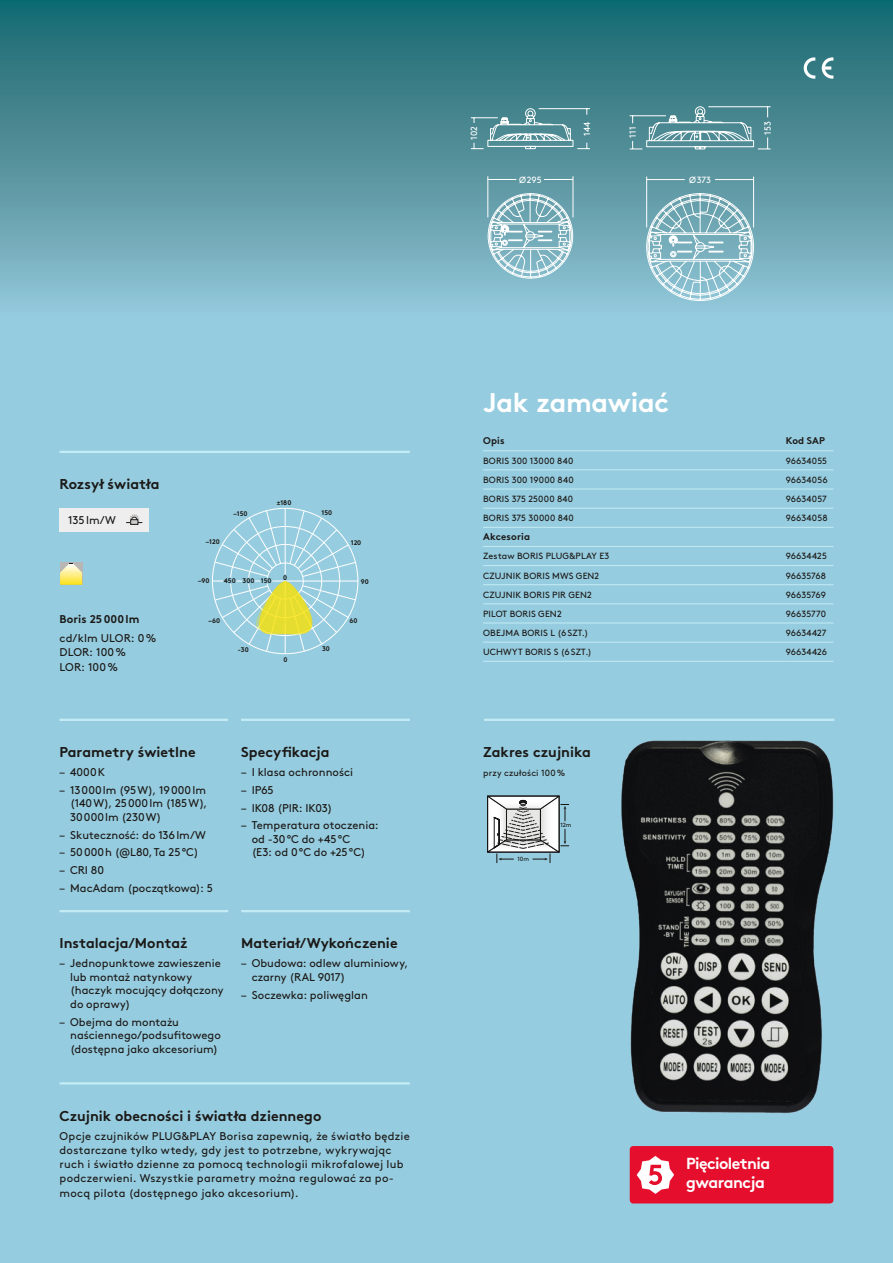
<style>
.page{position:relative;width:893px;height:1263px;background:#96ccdf}
.page>*{position:absolute;margin:0;border:0;box-sizing:border-box;transform-origin:0 0}
.Subheadline_white_18{font:700 27px "Brown";letter-spacing:-.01em;color:#fff}
.t1{font:700 16.05px/19.2px "Brown";letter-spacing:-.035em;color:#fff}
.Headline_Running_Tex{font:700 14.25px "Brown";color:#1b1917}
.Running_Text_7_5pt{font:11.25px/13.5px "Brown";letter-spacing:.01em;color:#1b1917}
.Running_Text_7_5pt-2{font:11.25px "Brown";letter-spacing:-.01em;color:#1b1917}
.Running_Text_Bold_7{font:700 11.25px "Brown";letter-spacing:.01em;color:#1b1917}
.LVK_Lm_W_7_5pt{font:11.25px "Brown";color:#1b1917}
.Table_Headline_6_5pt{font:700 9.75px "Brown";letter-spacing:.015em;color:#1b1917}
.Table_Text_6pt{font:9px "Brown";letter-spacing:.015em;color:#1b1917}
.t2{font:9px "Brown";color:#fff}
.Table_Text_6pt-2{font:9px "Brown";letter-spacing:-.01em;color:#1b1917}
.t3{font:700 6.75px "Brown";color:#1b1917}
.t4{font:6px "Brown";color:#161515}
</style>
<div class="page">
<div style="left:0;top:0;width:893px;height:317px;background:linear-gradient(to bottom,#16646b,#94c4d4)"></div>
<svg style="left:471px;top:108px;width:119px;height:171px;background:#78aab4"></svg>
<svg style="left:630px;top:106px;width:141px;height:195px;background:#7cadb8"></svg>
<hr style="left:753px;top:177px;width:1px;height:51px;background:#fff">
<hr style="left:646px;top:177px;width:1px;height:51px;background:#fff">
<hr style="left:647px;top:179px;width:38px;height:1px;background:#fff">
<hr style="left:715px;top:179px;width:39px;height:1px;background:#fff">
<hr style="left:60px;top:719px;width:168px;height:2px;background:#c4ecf5">
<hr style="left:60px;top:910px;width:168px;height:2px;background:#c4ecf5">
<hr style="left:241px;top:910px;width:169px;height:2px;background:#c4ecf5">
<hr style="left:241px;top:719px;width:169px;height:2px;background:#c4ecf5">
<hr style="left:60px;top:451px;width:350px;height:2px;background:#c4ecf5">
<svg style="left:60px;top:563px;width:22px;height:22px"></svg>
<hr style="left:285px;top:508px;width:1px;height:66px;background:#fff">
<hr style="left:285px;top:581px;width:1px;height:73px;background:#fff">
<hr style="left:272px;top:581px;width:86px;height:1px;background:#fff">
<svg style="left:212px;top:509px;width:145px;height:143px"></svg>
<div style="left:60px;top:508px;width:89px;height:23px;background:#efeeee"></div>
<svg style="left:126px;top:515px;width:16px;height:9px"></svg>
<hr style="left:483px;top:450px;width:303px;height:1px;background:#c4ecf5">
<hr style="left:786px;top:450px;width:47px;height:1px;background:#c4ecf5">
<hr style="left:483px;top:469px;width:303px;height:1px;background:#c4ecf5">
<hr style="left:786px;top:469px;width:47px;height:1px;background:#c4ecf5">
<hr style="left:483px;top:489px;width:303px;height:1px;background:#c4ecf5">
<hr style="left:786px;top:489px;width:47px;height:1px;background:#c4ecf5">
<hr style="left:483px;top:508px;width:303px;height:1px;background:#c4ecf5">
<hr style="left:786px;top:508px;width:47px;height:1px;background:#c4ecf5">
<hr style="left:483px;top:527px;width:303px;height:1px;background:#c4ecf5">
<hr style="left:786px;top:527px;width:47px;height:1px;background:#c4ecf5">
<hr style="left:483px;top:546px;width:303px;height:1px;background:#c4ecf5">
<hr style="left:786px;top:546px;width:47px;height:1px;background:#c4ecf5">
<hr style="left:483px;top:565px;width:303px;height:1px;background:#c4ecf5">
<hr style="left:786px;top:565px;width:47px;height:1px;background:#c4ecf5">
<hr style="left:483px;top:584px;width:303px;height:1px;background:#c4ecf5">
<hr style="left:786px;top:584px;width:47px;height:1px;background:#c4ecf5">
<hr style="left:483px;top:603px;width:303px;height:1px;background:#c4ecf5">
<hr style="left:786px;top:603px;width:47px;height:1px;background:#c4ecf5">
<hr style="left:483px;top:623px;width:303px;height:1px;background:#c4ecf5">
<hr style="left:786px;top:623px;width:47px;height:1px;background:#c4ecf5">
<hr style="left:483px;top:642px;width:303px;height:1px;background:#c4ecf5">
<hr style="left:786px;top:642px;width:47px;height:1px;background:#c4ecf5">
<hr style="left:483px;top:661px;width:303px;height:1px;background:#c4ecf5">
<hr style="left:786px;top:661px;width:47px;height:1px;background:#c4ecf5">
<hr style="left:60px;top:1082px;width:350px;height:2px;background:#c4ecf5">
<hr style="left:484px;top:719px;width:350px;height:2px;background:#c4ecf5">
<svg style="left:487px;top:796px;width:82px;height:67px"></svg>
<img style="left:583px;top:718px;width:252px;height:395px">
<svg style="left:804px;top:57px;width:11px;height:22px"></svg>
<svg style="left:822px;top:57px;width:11px;height:22px"></svg>
<div style="left:630px;top:1146px;width:203px;height:57px;background:#e50e2c;border-radius:3px"></div>
<svg style="left:637px;top:1156px;width:37px;height:38px"></svg>
<p class="t2" style="left:467px;top:140px;width:15px;rotate:-90deg">102</p>
<p class="t2" style="left:519px;top:173px;width:24px">Ø295</p>
<p class="t2" style="left:580px;top:136px;width:15px;rotate:-90deg">144</p>
<p class="t2" style="left:626px;top:138px;width:13px;rotate:-90deg">111</p>
<p class="t2" style="left:689px;top:173px;width:23px">Ø373</p>
<p class="t2" style="left:761px;top:135px;width:15px;rotate:-90deg">153</p>
<p class="Headline_Running_Tex" style="left:60px;top:472px;width:101px">Rozsył światła</p>
<p class="LVK_Lm_W_7_5pt" style="left:68px;top:512px;width:49px">135lm/W</p>
<p class="Running_Text_Bold_7" style="left:60px;top:610px;width:81px">Boris 25000lm</p>
<p class="Running_Text_7_5pt" style="left:60px;top:630px;width:98px;line-height:14.2px">cd/klm ULOR: 0%<br>DLOR: 100%<br>LOR: 100%</p>
<p class="t3" style="left:233px;top:508px;width:16px">–150</p>
<p class="t3" style="left:277px;top:497px;width:16px">±180</p>
<p class="t3" style="left:322px;top:507px;width:12px">150</p>
<p class="t3" style="left:206px;top:536px;width:16px">–120</p>
<p class="t3" style="left:351px;top:537px;width:12px">120</p>
<p class="t3" style="left:198px;top:575px;width:13px">–90</p>
<p class="t3" style="left:361px;top:576px;width:10px">90</p>
<p class="t3" style="left:209px;top:615px;width:13px">–60</p>
<p class="t3" style="left:283px;top:572px;width:6px">0</p>
<p class="t3" style="left:224px;top:575px;width:49px">450 300 150</p>
<p class="t3" style="left:350px;top:615px;width:10px">60</p>
<p class="t3" style="left:238px;top:644px;width:13px">-30</p>
<p class="t3" style="left:284px;top:654px;width:6px">0</p>
<p class="t3" style="left:322px;top:644px;width:9px">30</p>
<p class="Headline_Running_Tex" style="left:60px;top:740px;width:138px">Parametry świetlne</p>
<p class="Running_Text_7_5pt" style="left:60px;top:764px;width:47px">– 4000K</p>
<p class="Running_Text_7_5pt" style="left:70px;top:782px;width:139px;text-indent:-11px">– 13000lm (95W), 19000lm (140W), 25000lm (185W),<br>30000lm (230W)</p>
<p class="Running_Text_7_5pt" style="left:60px;top:827px;width:148px">– Skuteczność: do 136lm/W</p>
<p class="Running_Text_7_5pt" style="left:60px;top:845px;width:141px">– 50000h (@L80,Ta 25°C)</p>
<p class="Running_Text_7_5pt" style="left:60px;top:862px;width:46px">– CRI 80</p>
<p class="Running_Text_7_5pt" style="left:60px;top:880px;width:155px">– MacAdam (początkowa): 5</p>
<p class="Headline_Running_Tex" style="left:241px;top:740px;width:90px">Specyfikacja</p>
<p class="Running_Text_7_5pt" style="left:241px;top:764px;width:113px">– I klasa ochronności</p>
<p class="Running_Text_7_5pt" style="left:241px;top:782px;width:34px">– IP65</p>
<p class="Running_Text_7_5pt-2" style="left:241px;top:799px;width:93px">– IK08 (PIR: IK03)</p>
<p class="Running_Text_7_5pt" style="left:252px;top:818px;width:129px;text-indent:-11px">– Temperatura otoczenia: od -30°C do +45°C<br>(E3: od 0°C do +25°C)</p>
<p class="Headline_Running_Tex" style="left:60px;top:932px;width:130px">Instalacja/Montaż</p>
<p class="Headline_Running_Tex" style="left:241px;top:932px;width:158px">Materiał/Wykończenie</p>
<p class="Running_Text_7_5pt" style="left:252px;top:956px;width:158px;text-indent:-11px">– Obudowa: odlew aluminiowy, czarny (RAL 9017)</p>
<p class="Running_Text_7_5pt" style="left:241px;top:987px;width:128px">– Soczewka: poliwęglan</p>
<p class="Running_Text_7_5pt" style="left:70px;top:956px;width:155px;text-indent:-11px">– Jednopunktowe zawieszenie lub montaż natynkowy (haczyk mocujący dołączony do oprawy)</p>
<p class="Running_Text_7_5pt" style="left:70px;top:1014px;width:152px;text-indent:-11px">– Obejma do montażu naściennego/podsufitowego (dostępna jako akcesorium)</p>
<p class="Headline_Running_Tex" style="left:60px;top:1104px;width:263px">Czujnik obecności i światła dziennego</p>
<p class="Running_Text_7_5pt" style="left:60px;top:1127px;width:352px;line-height:14.2px">Opcje czujników PLUG&amp;PLAY Borisa zapewnią, że światło będzie dostarczane tylko wtedy, gdy jest to potrzebne, wykrywając ruch i światło dzienne za pomocą technologii mikrofalowej lub podczerwieni. Wszystkie parametry można regulować za po&shy;mocą pilota (dostępnego jako akcesorium).</p>
<p class="Subheadline_white_18" style="left:483px;top:381px;width:187px">Jak zamawiać</p>
<p class="Table_Headline_6_5pt" style="left:483px;top:433px;width:23px">Opis</p>
<p class="Table_Headline_6_5pt" style="left:786px;top:433px;width:41px">Kod SAP</p>
<p class="Table_Text_6pt" style="left:483px;top:454px;width:92px">BORIS 300 13000 840</p>
<p class="Table_Text_6pt" style="left:786px;top:454px;width:43px">96634055</p>
<p class="Table_Text_6pt" style="left:483px;top:473px;width:92px">BORIS 300 19000 840</p>
<p class="Table_Text_6pt" style="left:786px;top:473px;width:43px">96634056</p>
<p class="Table_Text_6pt" style="left:483px;top:492px;width:92px">BORIS 375 25000 840</p>
<p class="Table_Text_6pt" style="left:786px;top:492px;width:43px">96634057</p>
<p class="Table_Text_6pt" style="left:483px;top:511px;width:92px">BORIS 375 30000 840</p>
<p class="Table_Text_6pt" style="left:786px;top:511px;width:43px">96634058</p>
<p class="Table_Headline_6_5pt" style="left:483px;top:529px;width:48px">Akcesoria</p>
<p class="Table_Text_6pt" style="left:483px;top:549px;width:128px">Zestaw BORIS PLUG&amp;PLAY E3</p>
<p class="Table_Text_6pt" style="left:786px;top:549px;width:43px">96634425</p>
<p class="Table_Text_6pt" style="left:483px;top:568px;width:118px">CZUJNIK BORIS MWS GEN2</p>
<p class="Table_Text_6pt" style="left:786px;top:568px;width:42px">96635768</p>
<p class="Table_Text_6pt" style="left:483px;top:588px;width:110px">CZUJNIK BORIS PIR GEN2</p>
<p class="Table_Text_6pt-2" style="left:786px;top:588px;width:42px">96635769</p>
<p class="Table_Text_6pt" style="left:483px;top:607px;width:80px">PILOT BORIS GEN2</p>
<p class="Table_Text_6pt" style="left:786px;top:607px;width:42px">96635770</p>
<p class="Table_Text_6pt" style="left:483px;top:626px;width:107px">OBEJMA BORIS L (6SZT.)</p>
<p class="Table_Text_6pt" style="left:786px;top:626px;width:42px">96634427</p>
<p class="Table_Text_6pt" style="left:483px;top:645px;width:110px">UCHWYT BORIS S (6SZT.)</p>
<p class="Table_Text_6pt" style="left:786px;top:645px;width:43px">96634426</p>
<p class="Headline_Running_Tex" style="left:483px;top:740px;width:109px">Zakres czujnika</p>
<p class="Table_Text_6pt" style="left:483px;top:766px;width:84px">przy czułości 100%</p>
<p class="t4" style="left:517px;top:854px;width:13px">10m</p>
<p class="t4" style="left:560px;top:820px;width:13px">12m</p>
<h2 class="t1" style="left:686px;top:1152px;width:86px">Pięcioletnia gwarancja</h2>
</div>
